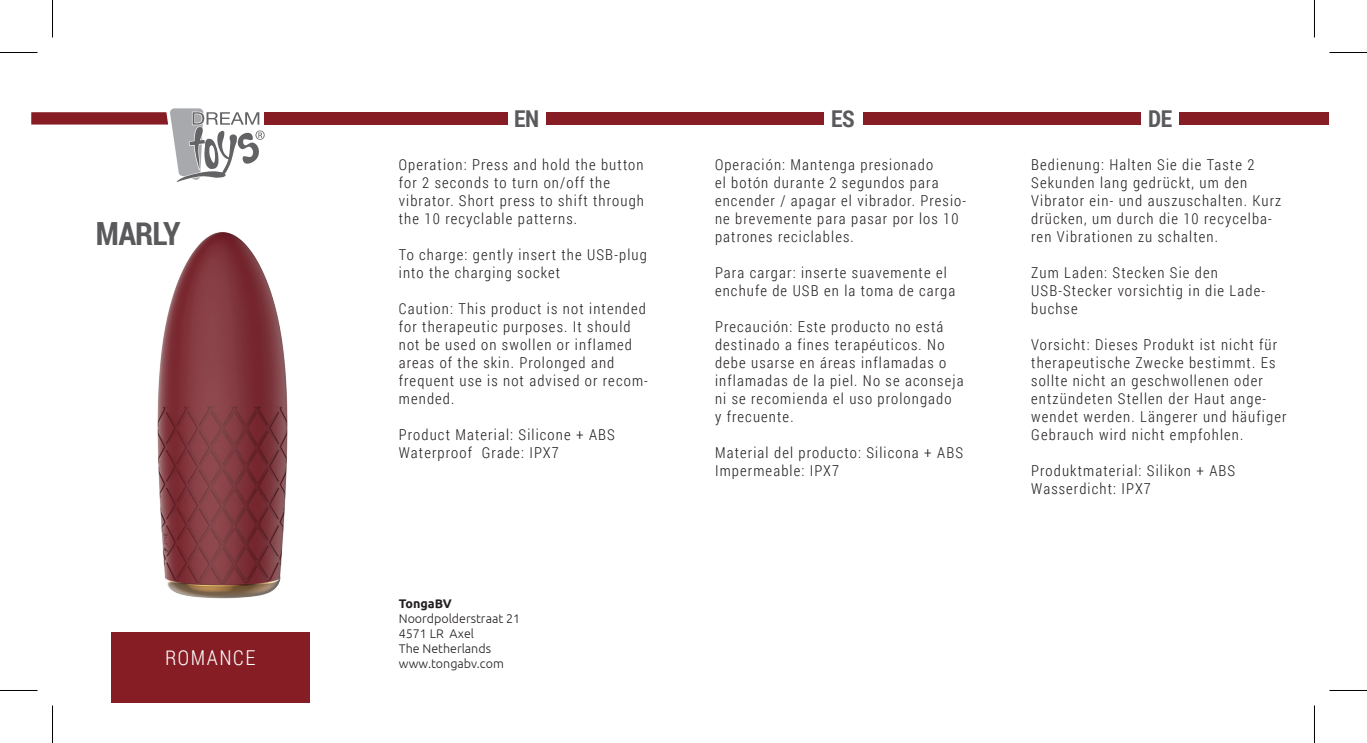
<style>
.page{position:relative;width:1367px;height:743px;background:#fff}
.page>*{position:absolute;margin:0;border:0;box-sizing:border-box;transform-origin:0 0}
.t1{font:700 32px "Roboto Condensed";letter-spacing:-.025em;color:#5a5a5d}
.t2{font:700 23.25px "Roboto Condensed";color:#5a5a5d}
.t3{font:300 20.5px "Roboto Condensed";letter-spacing:.075em;color:#fff}
.t4{font:300 15px/18px "Roboto Condensed";letter-spacing:.075em;color:#231f20}
.t5{font:300 12.5px/15px "Ubuntu";color:#231f20}
.t6{font:700 12.5px "Ubuntu";color:#231f20}
</style>
<div class="page">
<div style="left:265px;top:112px;width:242px;height:13px;background:#861d25"></div>
<div style="left:863px;top:112px;width:277px;height:13px;background:#861d25"></div>
<div style="left:1179px;top:112px;width:149px;height:13px;background:#861d25"></div>
<div style="left:547px;top:112px;width:277px;height:13px;background:#861d25"></div>
<svg style="left:31px;top:108px;width:234px;height:74px"></svg>
<div style="left:111px;top:632px;width:198px;height:71px;background:#861d25"></div>
<img style="left:157px;top:232px;width:131px;height:367px">
<hr style="left:0;top:52px;width:38px;height:1px;background:#000">
<hr style="left:1329px;top:52px;width:37px;height:1px;background:#000">
<hr style="left:0;top:690px;width:38px;height:1px;background:#000">
<hr style="left:1329px;top:690px;width:37px;height:1px;background:#000">
<hr style="left:52px;top:0;width:1px;height:37px;background:#000">
<hr style="left:52px;top:705px;width:1px;height:38px;background:#000">
<hr style="left:1313px;top:0;width:1px;height:37px;background:#000">
<hr style="left:1313px;top:705px;width:1px;height:38px;background:#000">
<h1 class="t1" style="left:96px;top:211px;width:86px">MARLY</h1>
<h3 class="t3" style="left:165px;top:644px;width:92px">ROMANCE</h3>
<h2 class="t2" style="left:514px;top:103px;width:26px">EN</h2>
<h2 class="t2" style="left:831px;top:103px;width:25px">ES</h2>
<h2 class="t2" style="left:1148px;top:103px;width:25px">DE</h2>
<p class="t4" style="left:399px;top:155px;width:247px">Operation: Press and hold the button for 2 seconds to turn on/off the vibrator. Short press to shift through the 10 recyclable patterns.</p>
<p class="t4" style="left:399px;top:245px;width:249px">To charge: gently insert the USB-plug into the charging socket</p>
<p class="t4" style="left:399px;top:299px;width:250px">Caution: This product is not intended for therapeutic purposes. It should not be used on swollen or inflamed areas of the skin. Prolonged and frequent use is not advised or recom&shy;mended.</p>
<p class="t4" style="left:399px;top:425px;width:217px">Product Material: Silicone + ABS<br>Waterproof Grade: IPX7</p>
<p class="t6" style="left:399px;top:596px;width:55px">TongaBV</p>
<p class="t5" style="left:399px;top:611px;width:123px">Noordpolderstraat 21<br>4571 LR Axel<br>The Netherlands www.tongabv.com</p>
<p class="t4" style="left:715px;top:155px;width:253px">Operación: Mantenga presionado<br>el botón durante 2 segundos para encender / apagar el vibrador. Presio&shy;ne brevemente para pasar por los 10 patrones reciclables.</p>
<p class="t4" style="left:715px;top:263px;width:242px">Para cargar: inserte suavemente el enchufe de USB en la toma de carga</p>
<p class="t4" style="left:715px;top:317px;width:250px">Precaución: Este producto no está destinado a fines terapéuticos. No debe usarse en áreas inflamadas o inflamadas de la piel. No se aconseja ni se recomienda el uso prolongado<br>y frecuente.</p>
<p class="t4" style="left:715px;top:443px;width:249px">Material del producto: Silicona + ABS<br>Impermeable: IPX7</p>
<p class="t4" style="left:1031px;top:155px;width:251px">Bedienung: Halten Sie die Taste 2<br>Sekunden lang gedrückt, um den Vibrator ein- und auszuschalten. Kurz drücken, um durch die 10 recycelba&shy;ren Vibrationen zu schalten.</p>
<p class="t4" style="left:1031px;top:263px;width:235px">Zum Laden: Stecken Sie den<br>USB-Stecker vorsichtig in die Lade&shy;buchse</p>
<p class="t4" style="left:1031px;top:335px;width:257px">Vorsicht: Dieses Produkt ist nicht für therapeutische Zwecke bestimmt. Es sollte nicht an geschwollenen oder entzündeten Stellen der Haut ange&shy;wendet werden. Längerer und häufiger Gebrauch wird nicht empfohlen.</p>
<p class="t4" style="left:1031px;top:461px;width:205px">Produktmaterial: Silikon + ABS<br>Wasserdicht: IPX7</p>
</div>
